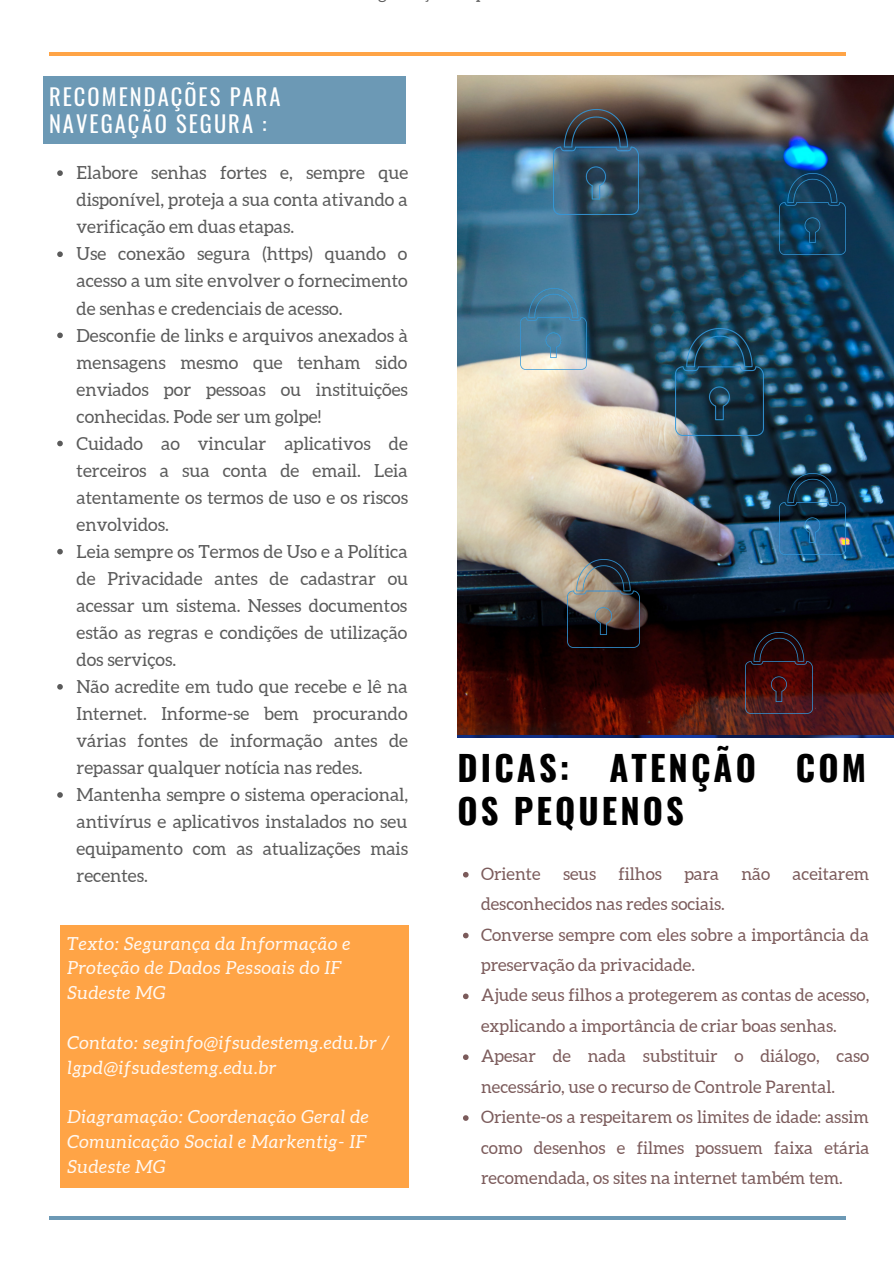
<style>
.page{position:relative;width:894px;height:1264px;background:#fff}
.page>*{position:absolute;margin:0;border:0;box-sizing:border-box;transform-origin:0 0}
.t1{font:700 34.5px/42.8px "Oswald";letter-spacing:.09em;color:#000}
.t2{font:22.5px/27.8px "Oswald";letter-spacing:.09em;color:#fff}
.t3{font:18px/27px "Aleo";color:#000}
.t4{font:italic 18px/24.8px "Aleo";letter-spacing:.04em;color:#fff}
.t5{font:17.25px/30.5px "Aleo";color:#340202}
</style>
<div class="page">
<div style="left:60px;top:925px;width:348px;height:262px;background:#ffa446"></div>
<div style="left:43px;top:76px;width:362px;height:67px;background:#6c99b5"></div>
<hr style="left:49px;top:52px;width:796px;height:3px;background:#ffa446">
<hr style="left:49px;top:1216px;width:796px;height:3px;background:#6c99b5">
<img style="left:457px;top:76px;width:436px;height:658px">
<img style="left:553px;top:109px;width:85px;height:105px">
<img style="left:675px;top:328px;width:88px;height:107px">
<img style="left:567px;top:559px;width:72px;height:88px">
<img style="left:778px;top:174px;width:67px;height:81px">
<img style="left:778px;top:473px;width:67px;height:81px">
<img style="left:520px;top:288px;width:66px;height:81px">
<img style="left:745px;top:632px;width:67px;height:81px">
<svg style="left:463px;top:872px;width:5px;height:5px"></svg>
<svg style="left:463px;top:932px;width:5px;height:6px"></svg>
<svg style="left:463px;top:993px;width:5px;height:6px"></svg>
<svg style="left:463px;top:1054px;width:5px;height:6px"></svg>
<svg style="left:463px;top:1115px;width:5px;height:5px"></svg>
<svg style="left:57px;top:170px;width:6px;height:6px"></svg>
<svg style="left:57px;top:251px;width:6px;height:6px"></svg>
<svg style="left:57px;top:332px;width:6px;height:6px"></svg>
<svg style="left:57px;top:440px;width:6px;height:6px"></svg>
<svg style="left:57px;top:549px;width:6px;height:5px"></svg>
<svg style="left:57px;top:684px;width:6px;height:5px"></svg>
<svg style="left:57px;top:792px;width:6px;height:5px"></svg>
<p class="t2" style="left:49px;top:81px;width:233px">RECOMENDAÇÕES PARA<br>NAVEGAÇÃO SEGURA :</p>
<p class="t3" style="left:77px;top:159px;width:333px">Elabore senhas fortes e, sempre que disponível, proteja a sua conta ativando a verificação em duas etapas.<br>Use conexão segura (https) quando o acesso a um site envolver o fornecimento de senhas e credenciais de acesso.<br>Desconfie de links e arquivos anexados à mensagens mesmo que tenham sido enviados por pessoas ou instituições conhecidas. Pode ser um golpe!<br>Cuidado ao vincular aplicativos de terceiros a sua conta de email. Leia atentamente os termos de uso e os riscos envolvidos.<br>Leia sempre os Termos de Uso e a Política de Privacidade antes de cadastrar ou acessar um sistema. Nesses documentos estão as regras e condições de utilização dos serviços.<br>Não acredite em tudo que recebe e lê na Internet. Informe-se bem procurando várias fontes de informação antes de repassar qualquer notícia nas redes.<br>Mantenha sempre o sistema operacional, antivírus e aplicativos instalados no seu equipamento com as atualizações mais recentes.</p>
<p class="t4" style="left:68px;top:930px;width:284px">Texto: Segurança da Informação e<br>Proteção de Dados Pessoais do IF<br>Sudeste MG</p>
<p class="t4" style="left:68px;top:1029px;width:324px">Contato: seginfo@ifsudestemg.edu.br / lgpd@ifsudestemg.edu.br</p>
<p class="t4" style="left:68px;top:1104px;width:302px">Diagramação: Coordenação Geral de<br>Comunicação Social e Markentig- IF<br>Sudeste MG</p>
<p class="t1" style="left:457px;top:744px;width:410px">DICAS: ATENÇÃO COM<br>OS PEQUENOS</p>
<p class="t5" style="left:481px;top:858px;width:61px">Oriente</p>
<p class="t5" style="left:563px;top:858px;width:35px">seus</p>
<p class="t5" style="left:618px;top:858px;width:45px">filhos</p>
<p class="t5" style="left:684px;top:858px;width:36px">para</p>
<p class="t5" style="left:741px;top:858px;width:30px">não</p>
<p class="t5" style="left:792px;top:858px;width:78px">aceitarem</p>
<p class="t5" style="left:481px;top:888px;width:390px">desconhecidos nas redes sociais.<br>Converse sempre com eles sobre a importância da preservação da privacidade.<br>Ajude seus filhos a protegerem as contas de acesso, explicando a importância de criar boas senhas.<br>Apesar de nada substituir o diálogo, caso necessário, use o recurso de Controle Parental.<br>Oriente-os a respeitarem os limites de idade: assim como desenhos e filmes possuem faixa etária recomendada, os sites na internet também tem.</p>
</div>
